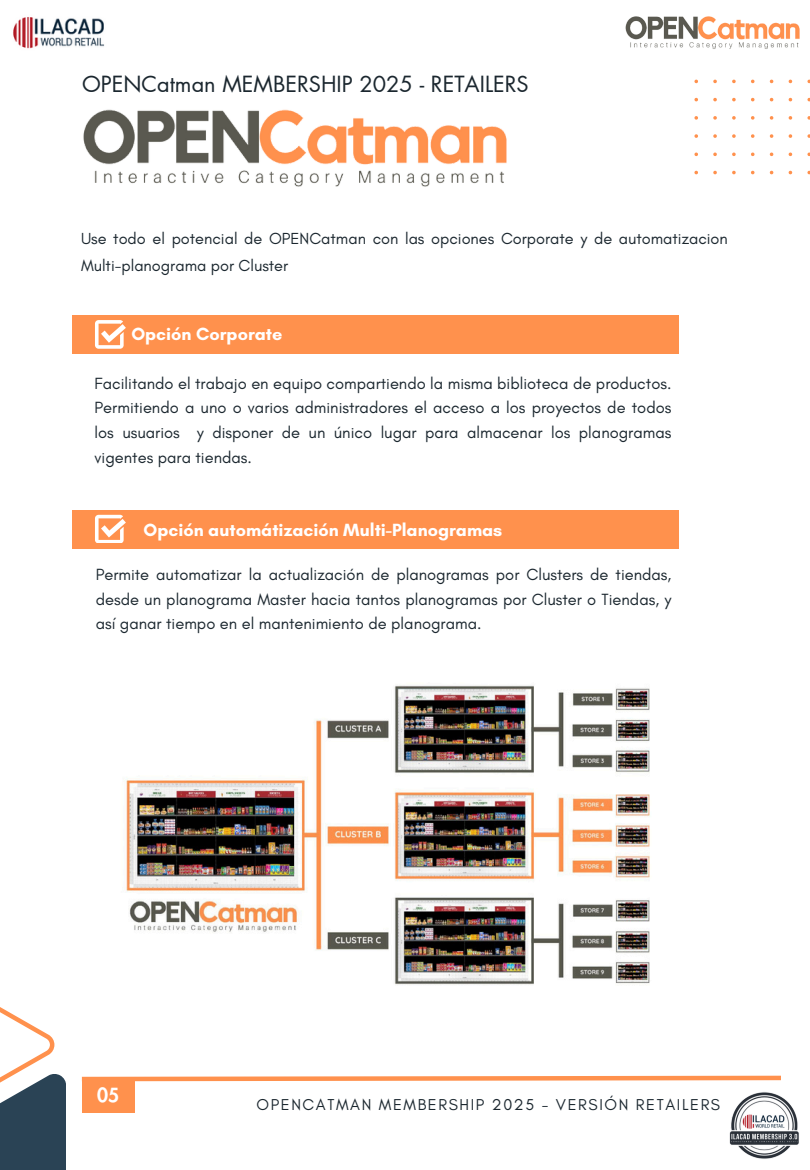
<style>
.page{position:relative;width:810px;height:1170px;background:#fff}
.page>*{position:absolute;margin:0;border:0;box-sizing:border-box;transform-origin:0 0}
.t1{font:21.75px "Futura LT Pro";color:#1b272f}
.t2{font:800 19.05px "Futura LT Pro";color:#fff}
.t3{font:700 18px "Glacial Indifference";color:#fff}
.t4{font:16.5px/24.8px "Glacial Indifference";color:#1b272f;text-align:justify}
.t5{font:16.35px/27px "Glacial Indifference";color:#1b272f}
.t6{font:16.05px "Glacial Indifference";letter-spacing:.1em;color:#1b272f}
</style>
<div class="page">
<div style="left:0;top:1073px;width:66px;height:97px;background:#2a4355"></div>
<svg style="left:0;top:1007px;width:54px;height:97px"></svg>
<img style="left:13px;top:17px;width:91px;height:32px">
<svg style="left:81px;top:1075px;width:700px;height:7px"></svg>
<div style="left:82px;top:1078px;width:53px;height:35px;background:#ff914d"></div>
<svg style="left:694px;top:80px;width:116px;height:94px"></svg>
<img style="left:626px;top:16px;width:174px;height:33px">
<img style="left:83px;top:109px;width:424px;height:78px">
<div style="left:72px;top:315px;width:607px;height:39px;background:#ff914d"></div>
<svg style="left:95px;top:320px;width:31px;height:28px"></svg>
<div style="left:72px;top:510px;width:607px;height:39px;background:#ff914d"></div>
<svg style="left:95px;top:515px;width:31px;height:28px"></svg>
<img style="left:730px;top:1092px;width:69px;height:67px">
<img style="left:126px;top:685px;width:524px;height:300px">
<p class="t1" style="left:82px;top:74px;width:448px">OPENCatman MEMBERSHIP 2025 - RETAILERS</p>
<p class="t5" style="left:81px;top:224px;width:648px">Use todo el potencial de OPENCatman con las opciones Corporate y de automatizacion<br>Multi-planograma por Cluster</p>
<p class="t3" style="left:131px;top:323px;width:153px">Opción Corporate</p>
<h1 class="t4" style="left:95px;top:370px;width:578px">Facilitando el trabajo en equipo compartiendo la misma biblioteca de productos.<br>Permitiendo a uno o varios administradores el acceso a los proyectos de todos los usuarios y disponer de un único lugar para almacenar los planogramas vigentes para tiendas.</h1>
<p class="t3" style="left:144px;top:519px;width:360px">Opción automátización Multi-Planogramas</p>
<p class="t4" style="left:96px;top:562px;width:577px">Permite automatizar la actualización de planogramas por Clusters de tiendas, desde un planograma Master hacia tantos planogramas por Cluster o Tiendas, y así ganar tiempo en el mantenimiento de planograma.</p>
<p class="t2" style="left:97px;top:1086px;width:24px">05</p>
<p class="t6" style="left:257px;top:1095px;width:465px">OPENCATMAN MEMBERSHIP 2025 - VERSIÓN RETAILERS</p>
</div>
